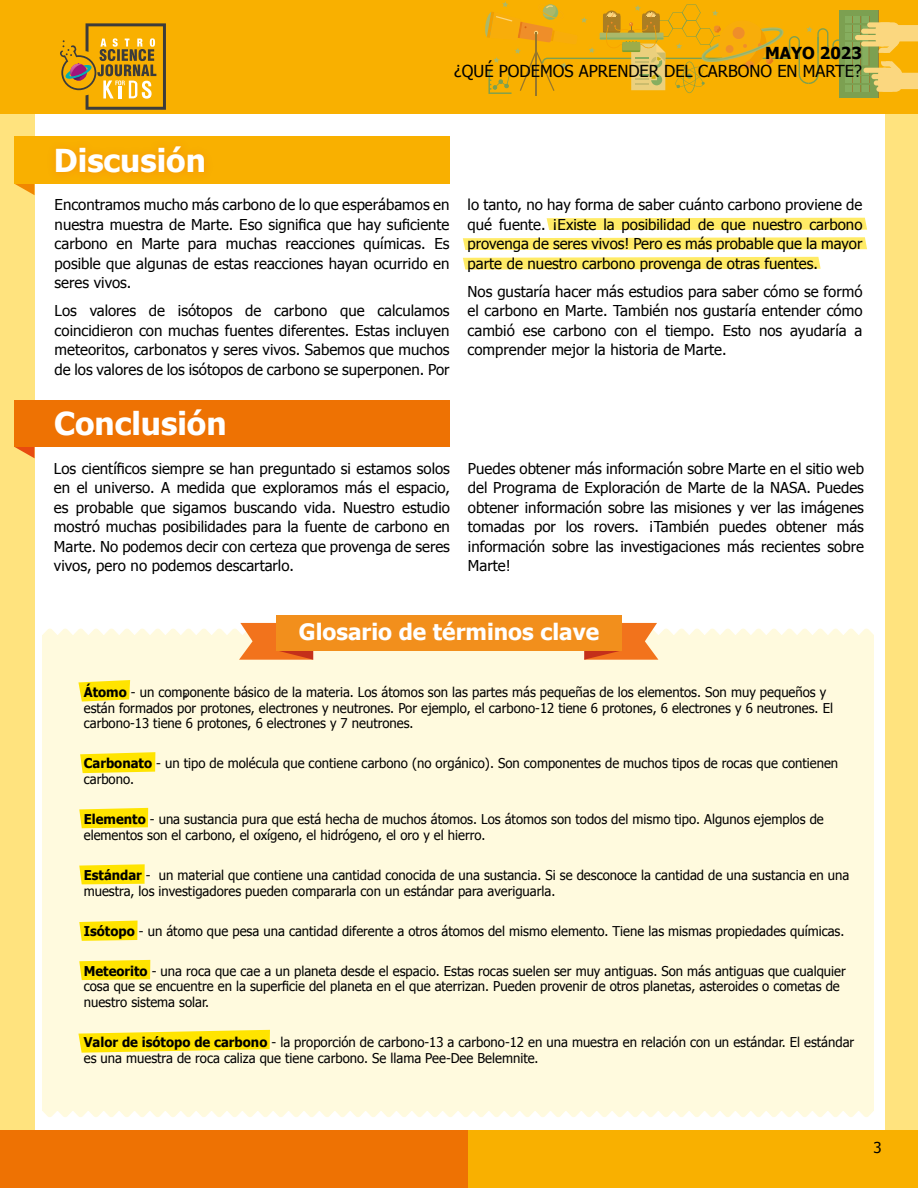
<style>
.page{position:relative;width:918px;height:1188px;background:#fff}
.page>*{position:absolute;margin:0;border:0;box-sizing:border-box;transform-origin:0 0}
.t1{font:700 31.5px "Tahoma";color:#fff}
.t2{font:700 22.5px "Tahoma";color:#fff}
.t3{font:16.5px "Tahoma";color:#000}
.t4{font:700 16.5px "Tahoma";color:#000}
.t5{font:15px/19.5px "Tahoma";color:#000;text-align:justify}
.t6{font:13.5px/15.8px "Tahoma";color:#000}
.t7{font:6.75px "Tahoma";color:#000;scale:1.08 1}
.s1{font-weight:700}
</style>
<div class="page">
<div style="left:0;top:2px;width:918px;height:1186px;background:#ffe37e"></div>
<div style="left:35px;top:100px;width:849px;height:1044px;background:#fff"></div>
<svg style="left:547px;top:218px;width:320px;height:12px;background:#ffeb69"></svg>
<svg style="left:463px;top:237px;width:404px;height:13px;background:#ffec73"></svg>
<svg style="left:463px;top:257px;width:358px;height:13px;background:#ffec74"></svg>
<div style="left:0;top:0;width:918px;height:113px;background:#f9b000"></div>
<svg style="left:839px;top:10px;width:38px;height:88px"></svg>
<div style="left:871px;top:74px;width:24px;height:5px;background:#fbd77f;border-radius:3px"></div>
<svg style="left:878px;top:68px;width:24px;height:24px"></svg>
<div style="left:876px;top:87px;width:18px;height:5px;background:#fbd77f;border-radius:3px"></div>
<div style="left:874px;top:80px;width:24px;height:6px;background:#fbd77f;border-radius:3px"></div>
<div style="left:864px;top:68px;width:24px;height:5px;background:#fbd77f;border-radius:3px"></div>
<svg style="left:881px;top:61px;width:37px;height:28px"></svg>
<svg style="left:876px;top:22px;width:24px;height:25px"></svg>
<div style="left:867px;top:22px;width:24px;height:6px;background:#fbd77f;border-radius:3px"></div>
<div style="left:861px;top:29px;width:24px;height:5px;background:#fbd77f;border-radius:3px"></div>
<div style="left:861px;top:41px;width:24px;height:5px;background:#fbd77f;border-radius:3px"></div>
<div style="left:855px;top:35px;width:24px;height:5px;background:#fbd77f;border-radius:3px"></div>
<svg style="left:879px;top:25px;width:39px;height:28px"></svg>
<hr style="left:536px;top:33px;width:1px;height:63px;background:#313c5b">
<svg style="left:485px;top:2px;width:385px;height:92px"></svg>
<svg style="left:15px;top:184px;width:20px;height:11px"></svg>
<div style="left:14px;top:136px;width:436px;height:48px;background:#f9b000"></div>
<div style="left:47px;top:137px;width:166px;height:45px;background:#f8a902"></div>
<svg style="left:15px;top:447px;width:20px;height:11px"></svg>
<div style="left:14px;top:400px;width:436px;height:47px;background:#ee7203"></div>
<div style="left:451px;top:1131px;width:467px;height:57px;background:#f9b000"></div>
<div style="left:0;top:1131px;width:468px;height:57px;background:#ee7203"></div>
<svg style="left:43px;top:1111px;width:830px;height:6px"></svg>
<div style="left:42px;top:635px;width:832px;height:476px;background:#fffade"></div>
<svg style="left:78px;top:680px;width:52px;height:22px"></svg>
<svg style="left:78px;top:1030px;width:192px;height:23px;background:#ffe726"></svg>
<svg style="left:79px;top:864px;width:66px;height:20px"></svg>
<svg style="left:79px;top:808px;width:69px;height:20px"></svg>
<svg style="left:79px;top:960px;width:71px;height:20px"></svg>
<svg style="left:79px;top:921px;width:59px;height:20px"></svg>
<svg style="left:80px;top:752px;width:75px;height:21px;background:#ffe617"></svg>
<svg style="left:43px;top:623px;width:831px;height:37px"></svg>
<div style="left:276px;top:615px;width:346px;height:35px;background:#f28f1c"></div>
<svg style="left:60px;top:23px;width:106px;height:87px"></svg>
<h1 class="t1" style="left:54px;top:138px;width:153px">Discusión</h1>
<p class="t4" style="left:765px;top:42px;width:98px">MAYO 2023</p>
<p class="t3" style="left:454px;top:60px;width:409px">¿QUÉ PODEMOS APRENDER DEL CARBONO EN MARTE?</p>
<p class="t5" style="left:55px;top:194px;width:396px">Encontramos mucho más carbono de lo que esperábamos en nuestra muestra de Marte. Eso significa que hay suficiente carbono en Marte para muchas reacciones químicas. Es posible que algunas de estas reacciones hayan ocurrido en seres vivos.</p>
<p class="t5" style="left:55px;top:300px;width:396px">Los valores de isótopos de carbono que calculamos coincidieron con muchas fuentes diferentes. Estas incluyen meteoritos, carbonatos y seres vivos. Sabemos que muchos de los valores de los isótopos de carbono se superponen. Por</p>
<h1 class="t1" style="left:54px;top:401px;width:174px">Conclusión</h1>
<p class="t5" style="left:468px;top:194px;width:396px">lo tanto, no hay forma de saber cuánto carbono proviene de qué fuente. ¡Existe la posibilidad de que nuestro carbono provenga de seres vivos! Pero es más probable que la mayor parte de nuestro carbono provenga de otras fuentes.</p>
<p class="t5" style="left:468px;top:281px;width:396px">Nos gustaría hacer más estudios para saber cómo se formó el carbono en Marte. También nos gustaría entender cómo cambió ese carbono con el tiempo. Esto nos ayudaría a comprender mejor la historia de Marte.</p>
<p class="t5" style="left:54px;top:458px;width:398px">Los científicos siempre se han preguntado si estamos solos en el universo. A medida que exploramos más el espacio, es probable que sigamos buscando vida. Nuestro estudio mostró muchas posibilidades para la fuente de carbono en Marte. No podemos decir con certeza que provenga de seres vivos, pero no podemos descartarlo.</p>
<p class="t5" style="left:468px;top:458px;width:398px">Puedes obtener más información sobre Marte en el sitio web del Programa de Exploración de Marte de la NASA. Puedes obtener información sobre las misiones y ver las imágenes tomadas por los rovers. ¡También puedes obtener más información sobre las investigaciones más recientes sobre Marte!</p>
<h2 class="t2" style="left:299px;top:616px;width:302px">Glosario de términos clave</h2>
<p class="t6" style="left:84px;top:683px;width:751px"><span class="s1">Átomo</span> - un componente básico de la materia. Los átomos son las partes más pequeñas de los elementos. Son muy pequeños y están formados por protones, electrones y neutrones. Por ejemplo, el carbono-12 tiene 6 protones, 6 electrones y 6 neutrones. El carbono-13 tiene 6 protones, 6 electrones y 7 neutrones.</p>
<p class="t6" style="left:84px;top:755px;width:756px"><span class="s1">Carbonato</span> - un tipo de molécula que contiene carbono (no orgánico). Son componentes de muchos tipos de rocas que contienen carbono.</p>
<p class="t6" style="left:84px;top:811px;width:742px"><span class="s1">Elemento</span> - una sustancia pura que está hecha de muchos átomos. Los átomos son todos del mismo tipo. Algunos ejemplos de elementos son el carbono, el oxígeno, el hidrógeno, el oro y el hierro.</p>
<p class="t6" style="left:84px;top:866px;width:767px"><span class="s1">Estándar</span> - un material que contiene una cantidad conocida de una sustancia. Si se desconoce la cantidad de una sustancia en una muestra, los investigadores pueden compararla con un estándar para averiguarla.</p>
<p class="t6" style="left:84px;top:922px;width:762px"><span class="s1">Isótopo</span> - un átomo que pesa una cantidad diferente a otros átomos del mismo elemento. Tiene las mismas propiedades químicas.</p>
<p class="t6" style="left:84px;top:962px;width:764px"><span class="s1">Meteorito</span> - una roca que cae a un planeta desde el espacio. Estas rocas suelen ser muy antiguas. Son más antiguas que cualquier cosa que se encuentre en la superficie del planeta en el que aterrizan. Pueden provenir de otros planetas, asteroides o cometas de nuestro sistema solar.</p>
<p class="t6" style="left:84px;top:1034px;width:772px"><span class="s1">Valor de isótopo de carbono</span> - la proporción de carbono-13 a carbono-12 en una muestra en relación con un estándar. El estándar es una muestra de roca caliza que tiene carbono. Se llama Pee-Dee Belemnite.</p>
<p class="t7" style="left:184px;top:691px;width:5px">3</p>
<p class="t5" style="left:874px;top:1137px;width:10px">3</p>
</div>
